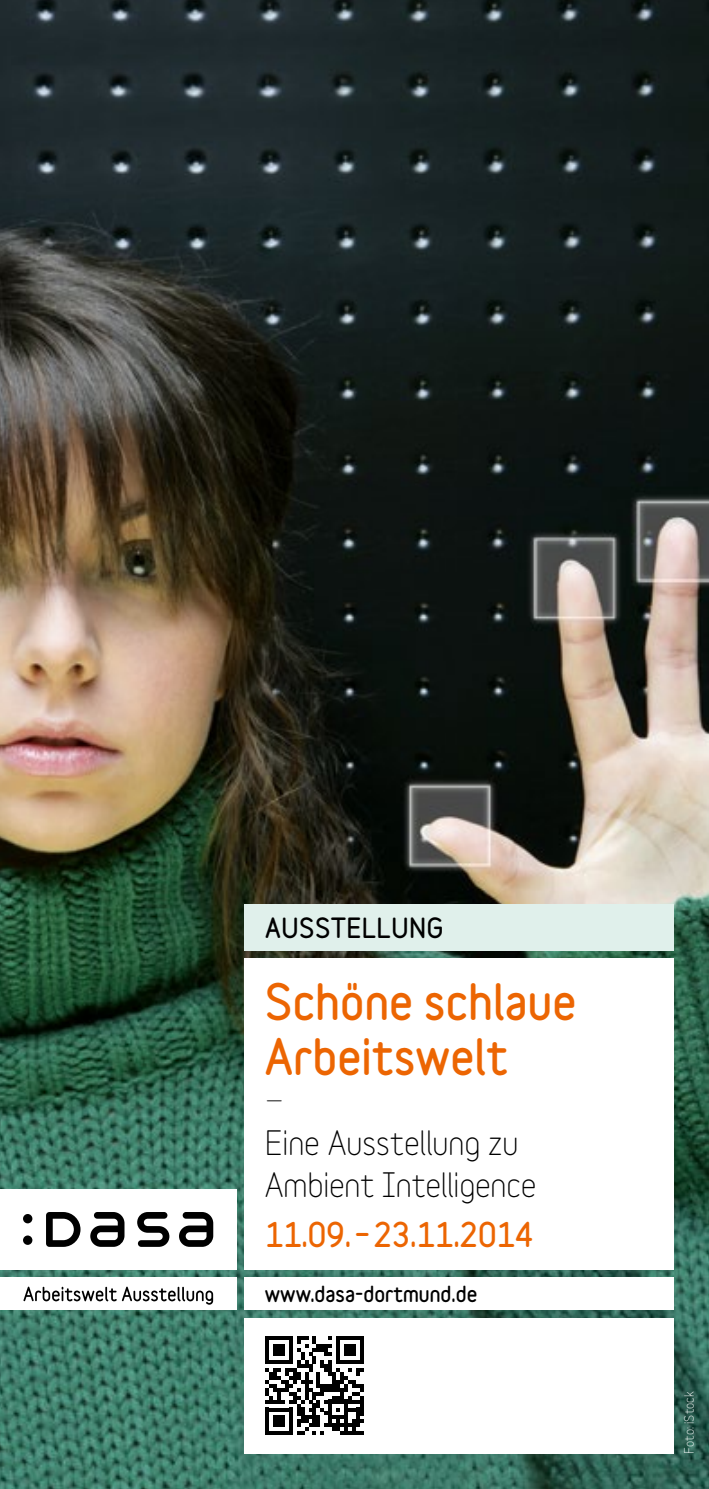
<style>
.page{position:relative;width:709px;height:1489px;background:#fff}
.page>*{position:absolute;margin:0;border:0;box-sizing:border-box;transform-origin:0 0}
.t1{font:900 45px/55px "Variable";letter-spacing:.005em;color:#ec6502}
.t2{font:300 45px "Variable";color:#000}
.t3{font:32.5px/42px "Variable";letter-spacing:-.005em;color:#000}
.t4{font:900 30.5px "Variable";letter-spacing:-.005em;color:#ec6502}
.t5{font:900 25px "Variable";letter-spacing:.02em;color:#000}
.t6{font:900 20px "Variable";color:#000}
.t7{font:12.5px "Variable";letter-spacing:.005em;color:#fff}
</style>
<div class="page">
<img style="left:0;top:0;width:709px;height:1488px">
<div style="left:244px;top:904px;width:429px;height:46px;background:#e0f0eb"></div>
<div style="left:0;top:1188px;width:236px;height:81px;background:#fff"></div>
<svg style="left:23px;top:1212px;width:190px;height:34px"></svg>
<div style="left:0;top:1277px;width:236px;height:32px;background:#fff"></div>
<svg style="left:23px;top:1286px;width:190px;height:18px"></svg>
<div style="left:244px;top:1277px;width:429px;height:32px;background:#fff"></div>
<div style="left:244px;top:958px;width:429px;height:312px;background:#fff"></div>
<div style="left:244px;top:1317px;width:429px;height:136px;background:#fff"></div>
<svg style="left:265px;top:1336px;width:99px;height:99px"></svg>
<p class="t5" style="left:265px;top:911px;width:180px">AUSSTELLUNG</p>
<h1 class="t1" style="left:265px;top:973px;width:313px">Schöne schlaue<br>Arbeitswelt</h1>
<h1 class="t2" style="left:265px;top:1075px;width:21px">–</h1>
<p class="t3" style="left:265px;top:1123px;width:273px">Eine Ausstellung zu<br>Ambient Intelligence</p>
<p class="t4" style="left:265px;top:1214px;width:270px">11.09.–23.11.2014</p>
<p class="t6" style="left:265px;top:1280px;width:214px">www.dasa-dortmund.de</p>
<p class="t7" style="left:681px;top:1453px;width:64px;rotate:-90deg">Foto: iStock</p>
</div>
